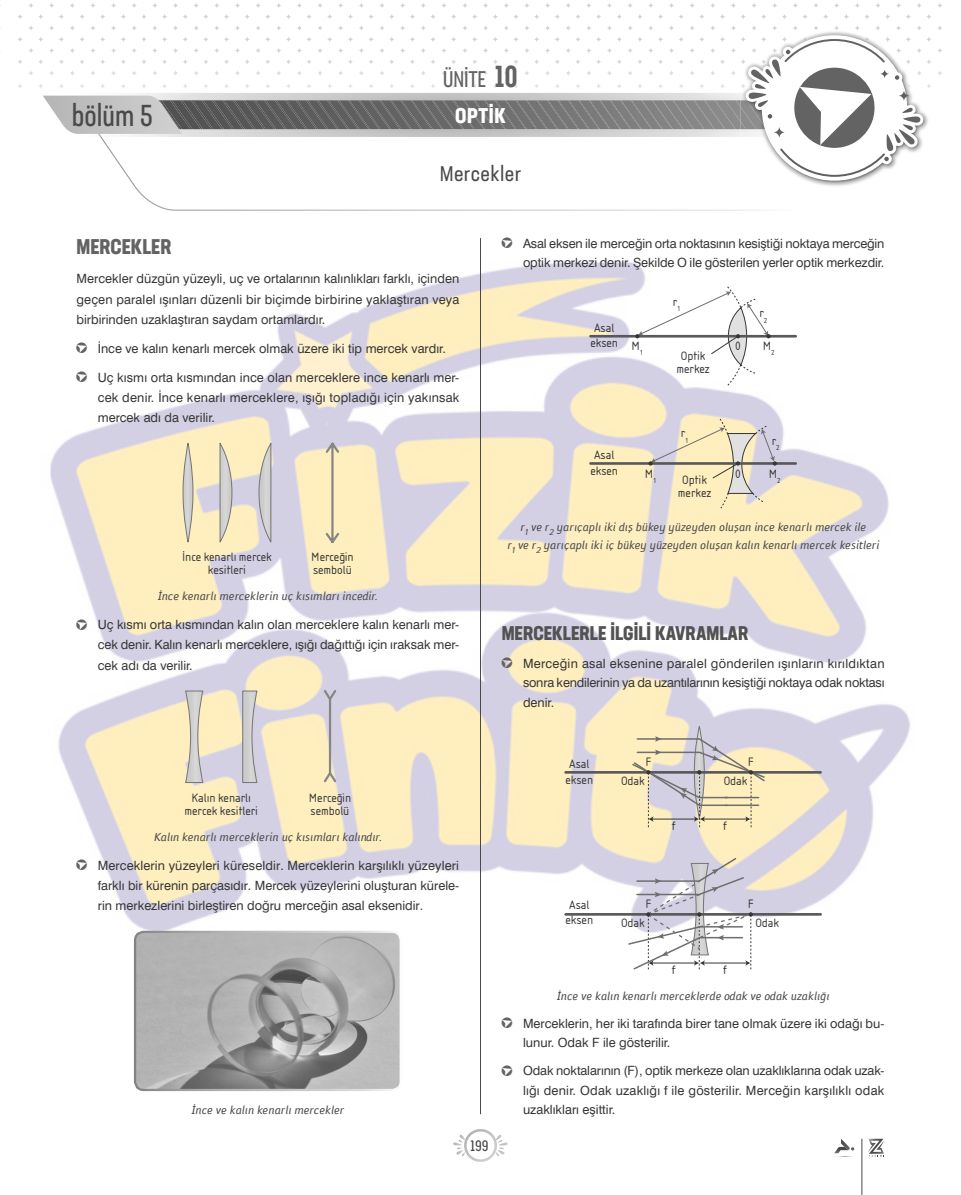
<style>
.page{position:relative;width:961px;height:1195px;background:#fff}
.page>*{position:absolute;margin:0;border:0;box-sizing:border-box;transform-origin:0 0}
.t1{font:30px "Neusa Next Std Compact";color:#4a4a4a}
.t2{font:22.5px "Neusa Next Std Compact";color:#636363}
.t3{font:condensed 21px "Neusa Next Std";letter-spacing:.02em;color:#4a4a4a}
.t4{font:700 condensed 21px "Neusa Next Std";color:#636363}
.t5{font:700 condensed 21px "Neusa Next Std";letter-spacing:.03em;color:#fff}
.t6{font:700 condensed 19.5px "Neusa Next Std";color:#525252}
.t7{font:15px "Neusa Next Std Compact";color:#4a4a4a}
.t8{font:12.75px/20.4px "Swis 721 BT Roman";color:#363636;text-align:justify}
.t9{font:12.75px/12.8px "Isonorm Tr";color:#363636}
.t10{font:12.75px/12.8px "Isonorm Tr 2";color:#363636}
.t11{font:italic 12px/18px "Folder";color:#4a4a4a;text-align:center}
.s1{font-weight:500;font-size:30px}
.s2{font-family:"MADDELOGO";font-size:13.5px;color:#636363}
</style>
<div class="page">
<img style="left:0;top:3px;width:942px;height:1192px">
<hr style="left:480px;top:238px;width:1px;height:876px;background:#4a4a4a">
<img style="left:100px;top:177px;width:786px;height:34px">
<img style="left:627px;top:25px;width:315px;height:6px">
<svg style="left:627px;top:3px;width:315px;height:5px"></svg>
<img style="left:741px;top:53px;width:189px;height:135px">
<img style="left:741px;top:30px;width:189px;height:23px">
<svg style="left:453px;top:1129px;width:55px;height:33px"></svg>
<svg style="left:833px;top:1139px;width:23px;height:18px"></svg>
<hr style="left:861px;top:1139px;width:1px;height:55px;background:#4a4a4a">
<svg style="left:868px;top:1139px;width:16px;height:18px"></svg>
<svg style="left:43px;top:39px;width:880px;height:138px"></svg>
<hr style="left:590px;top:335px;width:206px;height:3px;background:#585858">
<svg style="left:635px;top:287px;width:136px;height:100px"></svg>
<hr style="left:590px;top:462px;width:206px;height:3px;background:#585858">
<svg style="left:648px;top:418px;width:129px;height:90px;background:#e3d9c6"></svg>
<hr style="left:566px;top:913px;width:255px;height:3px;background:#585858">
<hr style="left:566px;top:771px;width:255px;height:3px;background:#585858">
<svg style="left:627px;top:856px;width:126px;height:115px"></svg>
<svg style="left:631px;top:726px;width:135px;height:102px;background:#ded4c0"></svg>
<svg style="left:183px;top:443px;width:10px;height:99px"></svg>
<div style="left:183px;top:443px;width:10px;height:99px;border:1px solid #747474;border-radius:50%"></div>
<svg style="left:219px;top:443px;width:14px;height:102px"></svg>
<svg style="left:258px;top:443px;width:14px;height:102px"></svg>
<svg style="left:324px;top:443px;width:17px;height:103px;background:#e8dbb6"></svg>
<svg style="left:185px;top:690px;width:19px;height:93px;background:#d4cfc1"></svg>
<svg style="left:242px;top:690px;width:16px;height:93px"></svg>
<svg style="left:322px;top:690px;width:16px;height:94px;background:#d2ccc9"></svg>
<img style="left:135px;top:932px;width:266px;height:158px">
<div style="left:134px;top:931px;width:268px;height:160px;border:2px solid #fff;border-radius:9px"></div>
<h1 class="t1" style="left:72px;top:97px;width:83px">bölüm 5</h1>
<h2 class="t2" style="left:443px;top:65px;width:76px">ÜNİTE <span class="s1">10</span></h2>
<h3 class="t5" style="left:455px;top:102px;width:52px">OPTİK</h3>
<h3 class="t3" style="left:440px;top:160px;width:83px">Mercekler</h3>
<h3 class="t4" style="left:77px;top:233px;width:97px">MERCEKLER</h3>
<p class="t8" style="left:77px;top:268px;width:384px">Mercekler düzgün yüzeyli, uç ve ortalarının kalınlıkları farklı, içinden geçen paralel ışınları düzenli bir biçimde birbirine yaklaştıran veya birbirinden uzaklaştıran saydam ortamlardır.</p>
<p class="t8" style="left:77px;top:338px;width:371px"><span class="s2">h</span> İnce ve kalın kenarlı mercek olmak üzere iki tip mercek vardır.</p>
<p class="t8" style="left:98px;top:367px;width:363px;text-indent:-21px"><span class="s2">h</span> Uç kısmı orta kısmından ince olan merceklere ince kenarlı mer&shy;cek denir. İnce kenarlı merceklere, ışığı topladığı için yakınsak mercek adı da verilir.</p>
<p class="t9" style="left:182px;top:550px;width:91px;text-align:center">İnce kenarlı mercek kesitleri</p>
<p class="t11" style="left:158px;top:587px;width:222px">İnce kenarlı merceklerin uç kısımları incedir.</p>
<p class="t8" style="left:98px;top:614px;width:363px;text-indent:-21px"><span class="s2">h</span> Uç kısmı orta kısmından kalın olan merceklere kalın kenarlı mer&shy;cek denir. Kalın kenarlı merceklere, ışığı dağıttığı için ıraksak mer&shy;cek adı da verilir.</p>
<p class="t9" style="left:311px;top:550px;width:44px">Merceğin sembolü</p>
<p class="t8" style="left:502px;top:233px;width:384px;line-height:19.5px;text-align:right"><span class="s2">h</span> Asal eksen ile merceğin orta noktasının kesiştiği noktaya merceğin optik merkezi denir. Şekilde O ile gösterilen yerler optik merkezdir.</p>
<p class="t9" style="left:590px;top:320px;width:29px;line-height:15.3px">Asal eksen</p>
<p class="t9" style="left:631px;top:339px;width:13px">M<sub>1</sub></p>
<p class="t9" style="left:673px;top:296px;width:9px">r<sub>1</sub></p>
<p class="t9" style="left:676px;top:350px;width:35px;text-align:center">Optik merkez</p>
<p class="t9" style="left:759px;top:307px;width:9px">r<sub>2</sub></p>
<p class="t9" style="left:735px;top:339px;width:7px">0</p>
<p class="t9" style="left:763px;top:339px;width:13px">M<sub>2</sub></p>
<p class="t9" style="left:681px;top:427px;width:9px">r<sub>1</sub></p>
<p class="t9" style="left:772px;top:435px;width:9px">r<sub>2</sub></p>
<p class="t9" style="left:590px;top:448px;width:29px;line-height:15.3px">Asal eksen</p>
<p class="t9" style="left:645px;top:467px;width:13px">M<sub>1</sub></p>
<p class="t9" style="left:678px;top:474px;width:35px;text-align:center">Optik merkez</p>
<p class="t11" style="left:507px;top:518px;width:373px">r<sub>1</sub> ve r<sub>2</sub> yarıçaplı iki dış bükey yüzeyden oluşan ince kenarlı mercek ile<br>r<sub>1</sub> ve r<sub>2</sub> yarıçaplı iki iç bükey yüzeyden oluşan kalın kenarlı mercek kesitleri</p>
<p class="t9" style="left:735px;top:467px;width:7px">0</p>
<p class="t9" style="left:769px;top:467px;width:13px">M<sub>2</sub></p>
<h3 class="t6" style="left:502px;top:620px;width:248px">MERCEKLERLE İLGİLİ KAVRAMLAR</h3>
<p class="t8" style="left:523px;top:653px;width:363px;line-height:19.5px;text-indent:-21px"><span class="s2">h</span> Merceğin asal eksenine paralel gönderilen ışınların kırıldıktan sonra kendilerinin ya da uzantılarının kesiştiği noktaya odak noktası denir.</p>
<p class="t10" style="left:309px;top:791px;width:44px">Merceğin sembolü</p>
<p class="t10" style="left:185px;top:791px;width:75px;text-align:center">Kalın kenarlı mercek kesitleri</p>
<p class="t11" style="left:154px;top:828px;width:230px">Kalın kenarlı merceklerin uç kısımları kalındır.</p>
<p class="t8" style="left:98px;top:855px;width:363px;text-indent:-21px"><span class="s2">h</span> Merceklerin yüzeyleri küreseldir. Merceklerin karşılıklı yüzeyleri farklı bir kürenin parçasıdır. Mercek yüzeylerini oluşturan kürele&shy;rin merkezlerini birleştiren doğru merceğin asal eksenidir.</p>
<p class="t9" style="left:566px;top:756px;width:29px;line-height:15.3px">Asal eksen</p>
<p class="t9" style="left:566px;top:897px;width:29px;line-height:15.3px">Asal eksen</p>
<p class="t9" style="left:646px;top:755px;width:7px">F</p>
<p class="t9" style="left:748px;top:755px;width:7px">F</p>
<p class="t9" style="left:621px;top:774px;width:25px">Odak</p>
<p class="t9" style="left:724px;top:774px;width:25px">Odak</p>
<p class="t9" style="left:672px;top:820px;width:6px">f</p>
<p class="t9" style="left:723px;top:820px;width:6px">f</p>
<p class="t9" style="left:646px;top:898px;width:7px">F</p>
<p class="t9" style="left:748px;top:898px;width:7px">F</p>
<p class="t9" style="left:621px;top:916px;width:25px">Odak</p>
<p class="t9" style="left:755px;top:916px;width:25px">Odak</p>
<p class="t11" style="left:192px;top:1101px;width:154px">İnce ve kalın kenarlı mercekler</p>
<p class="t7" style="left:471px;top:1137px;width:19px">199</p>
<p class="t9" style="left:672px;top:964px;width:6px">f</p>
<p class="t9" style="left:723px;top:964px;width:6px">f</p>
<p class="t11" style="left:557px;top:987px;width:274px">İnce ve kalın kenarlı merceklerde odak ve odak uzaklığı</p>
<p class="t8" style="left:523px;top:1013px;width:363px;line-height:19.5px;text-indent:-21px"><span class="s2">h</span> Merceklerin, her iki tarafında birer tane olmak üzere iki odağı bu&shy;lunur. Odak F ile gösterilir.</p>
<p class="t8" style="left:523px;top:1061px;width:363px;line-height:19.5px;text-indent:-21px"><span class="s2">h</span> Odak noktalarının (F), optik merkeze olan uzaklıklarına odak uzak&shy;lığı denir. Odak uzaklığı f ile gösterilir. Merceğin karşılıklı odak uzaklıkları eşittir.</p>
</div>
